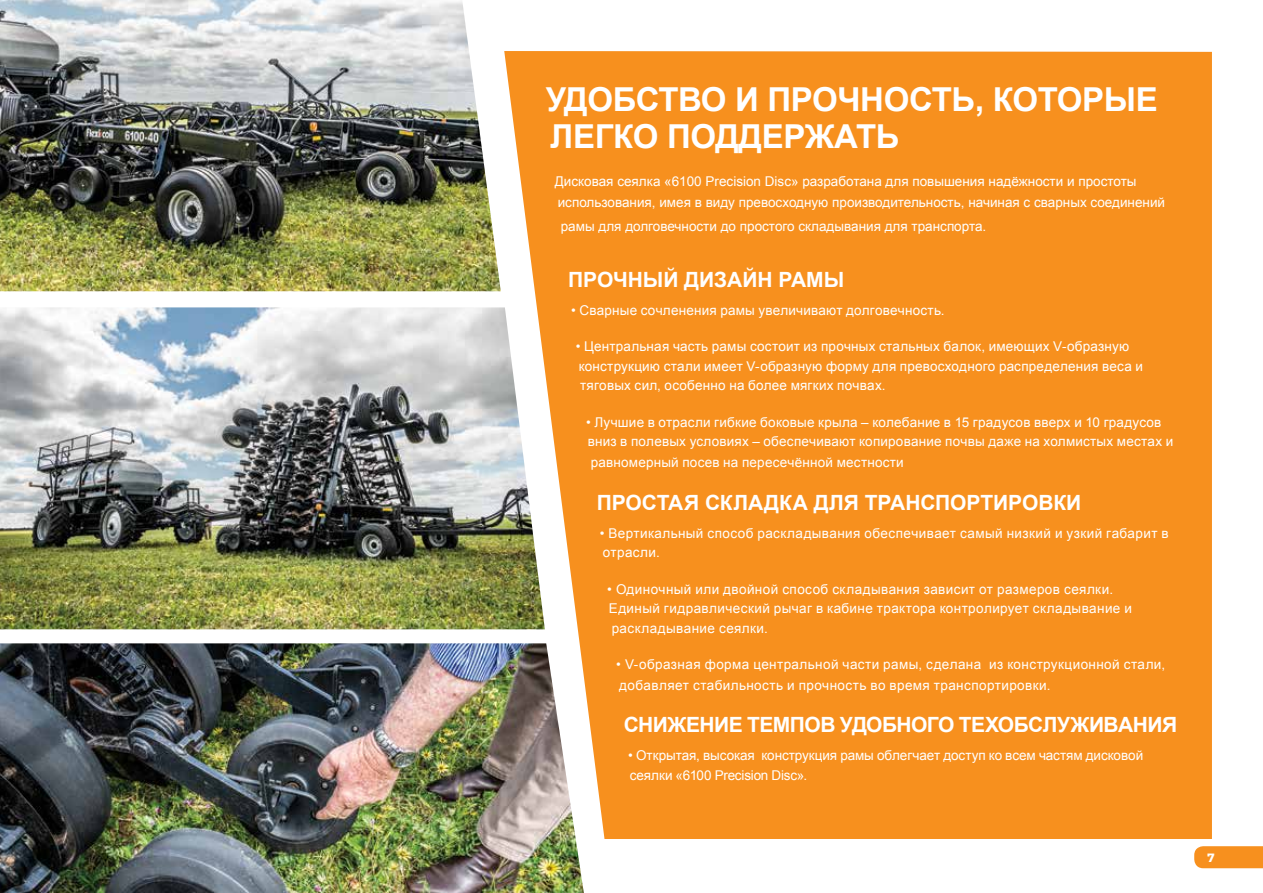
<style>
.page{position:relative;width:1263px;height:893px;background:#fff}
.page>*{position:absolute;margin:0;border:0;box-sizing:border-box;transform-origin:0 0}
.t1{font:700 33px/37.5px "Arial";letter-spacing:-.01em;color:#fff}
.t2{font:700 21px "Arial";letter-spacing:-.01em;color:#fff}
.t3{font:13.5px/19.5px "Arial";letter-spacing:.015em;color:#fff}
.t4{font:13.5px/19.5px "Arial";letter-spacing:-.005em;color:#fff}
.t5{font:700 12px "Montserrat";color:#fff}
</style>
<div class="page">
<svg style="left:1194px;top:846px;width:69px;height:22px;background:#f79325"></svg>
<div style="left:504px;top:51px;width:708px;height:788px;background:#f7901e"></div>
<img style="left:0;top:0;width:501px;height:291px">
<img style="left:0;top:307px;width:545px;height:322px">
<img style="left:0;top:643px;width:584px;height:250px">
<h1 class="t1" style="left:546px;top:81px;width:614px">УДОБСТВО И ПРОЧНОСТЬ, КОТОРЫЕ<br>ЛЕГКО ПОДДЕРЖАТЬ</h1>
<p class="t3" style="left:555px;top:171px;width:612px;line-height:21px">Дисковая сеялка «6100 Precision Disc» разработана для повышения надёжности и простоты использования, имея в виду превосходную производительность, начиная с сварных соединений</p>
<p class="t3" style="left:561px;top:217px;width:427px">рамы для долговечности до простого складывания для транспорта.</p>
<h2 class="t2" style="left:568px;top:266px;width:278px">ПРОЧНЫЙ ДИЗАЙН РАМЫ</h2>
<p class="t3" style="left:571px;top:300px;width:375px">• Сварные сочленения рамы увеличивают долговечность.</p>
<p class="t3" style="left:576px;top:337px;width:569px">• Центральная часть рамы состоит из прочных стальных балок, имеющих V-образную конструкцию стали имеет V-образную форму для превосходного распределения веса и тяговых сил, особенно на более мягких почвах.</p>
<p class="t3" style="left:586px;top:412px;width:589px">• Лучшие в отрасли гибкие боковые крыла – колебание в 15 градусов вверх и 10 градусов вниз в полевых условиях – обеспечивают копирование почвы даже на холмистых местах и</p>
<p class="t3" style="left:591px;top:453px;width:315px">равномерный посев на пересечённой местности</p>
<h2 class="t2" style="left:597px;top:488px;width:486px">ПРОСТАЯ СКЛАДКА ДЛЯ ТРАНСПОРТИРОВКИ</h2>
<p class="t3" style="left:600px;top:523px;width:570px">• Вертикальный способ раскладывания обеспечивает самый низкий и узкий габарит в отрасли.</p>
<p class="t3" style="left:607px;top:579px;width:526px">• Одиночный или двойной способ складывания зависит от размеров сеялки.<br>Единый гидравлический рычаг в кабине трактора контролирует складывание и раскладывание сеялки.</p>
<p class="t3" style="left:616px;top:654px;width:551px;line-height:21px">• V-образная форма центральной части рамы, сделана из конструкционной стали, добавляет стабильность и прочность во время транспортировки.</p>
<h2 class="t2" style="left:624px;top:711px;width:555px">СНИЖЕНИЕ ТЕМПОВ УДОБНОГО ТЕХОБСЛУЖИВАНИЯ</h2>
<p class="t4" style="left:628px;top:746px;width:516px">• Открытая, высокая конструкция рамы облегчает доступ ко всем частям дисковой сеялки «6100 Precision Disc».</p>
<p class="t5" style="left:1207px;top:848px;width:9px">7</p>
</div>
